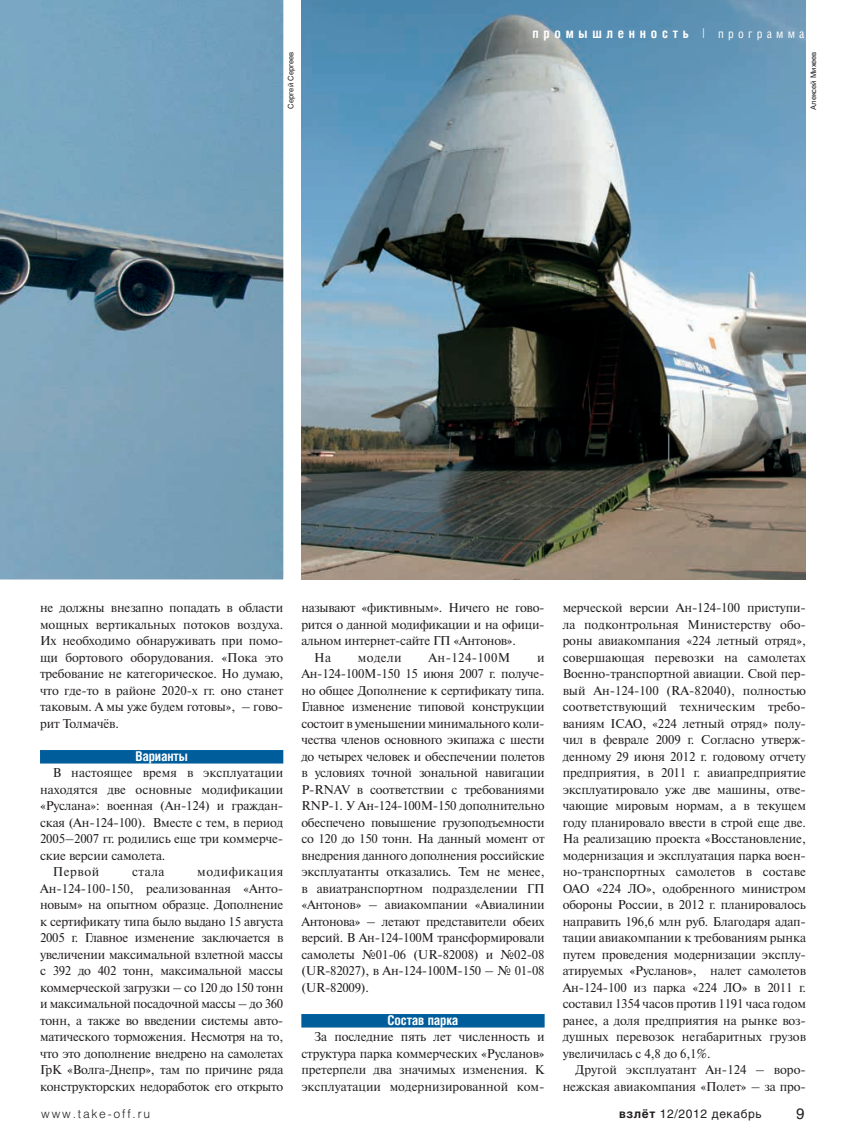
<style>
.page{position:relative;width:846px;height:1143px;background:#fff}
.page>*{position:absolute;margin:0;border:0;box-sizing:border-box;transform-origin:0 0}
.t1{font:15px "Helios C";color:#231f20}
.t2{font:700 13.5px "Helios Cond C";letter-spacing:.35em;color:#fff}
.t3{font:700 13.5px "Helios Cond C";letter-spacing:-.01em;color:#fff}
.t4{font:12.75px/16.5px "Newton C";letter-spacing:-.01em;color:#231f20;text-align:justify}
.t5{font:12.75px "Newton C";letter-spacing:.01em;color:#231f20}
.t6{font:12.75px "Newton C";letter-spacing:.03em;color:#231f20}
.t7{font:12px "Helios C";letter-spacing:.05em;color:#231f20}
.t8{font:12px "Helios Light C";letter-spacing:.15em;color:#231f20}
.t9{font:7.5px "Helios";color:#231f20}
.s1{font-family:"Helios Cond Light C";font-weight:400}
.s2{font-weight:400;font-size:12px}
.s3{font-weight:700}
</style>
<div class="page">
<div style="left:40px;top:750px;width:243px;height:14px;background:#005d9c"></div>
<div style="left:301px;top:1014px;width:243px;height:14px;background:#005d9c"></div>
<svg style="left:0;top:0;width:310px;height:580px;background:#7299b0"></svg>
<img style="left:301px;top:0;width:504px;height:579px">
<p class="t2" style="left:532px;top:28px;width:273px">промышленность <span class="s1">|</span> <span class="s2">программа</span></p>
<p class="t9" style="left:288px;top:109px;width:59px;rotate:-90deg">Сергей Сергеев</p>
<p class="t9" style="left:810px;top:110px;width:60px;rotate:-90deg">Алексей Михеев</p>
<p class="t4" style="left:40px;top:601px;width:245px">не должны внезапно попадать в области мощных вертикальных потоков воздуха.<br>Их необходимо обнаруживать при помо&shy;щи бортового оборудования. «Пока это требование не категорическое. Но думаю, что где-то в районе 2020-х гг. оно станет таковым. А мы уже будем готовы», – гово&shy;рит Толмачёв.</p>
<p class="t3" style="left:135px;top:751px;width:54px">Варианты</p>
<p class="t4" style="left:53px;top:766px;width:232px">В настоящее время в эксплуатации</p>
<p class="t4" style="left:40px;top:782px;width:245px">находятся две основные модификации</p>
<p class="t4" style="left:40px;top:799px;width:245px">«Руслана»: военная (Ан-124) и граждан-</p>
<p class="t4" style="left:40px;top:815px;width:245px">ская (Ан-124-100). Вместе с тем, в период</p>
<p class="t4" style="left:40px;top:832px;width:245px">2005–2007 гг. родились еще три коммерче-</p>
<p class="t4" style="left:40px;top:848px;width:127px">ские версии самолета.</p>
<p class="t4" style="left:53px;top:865px;width:48px">Первой</p>
<p class="t4" style="left:132px;top:865px;width:34px">стала</p>
<p class="t4" style="left:40px;top:865px;width:245px;text-indent:157px">модификация Ан-124-100-150, реализованная «Анто&shy;новым» на опытном образце. Дополнение к сертификату типа было выдано 15 августа 2005 г. Главное изменение заключается в увеличении максимальной взлетной массы с 392 до 402 тонн, максимальной массы коммерческой загрузки – со 120 до 150 тонн и максимальной посадочной массы – до 360 тонн, а также во введении системы авто&shy;матического торможения. Несмотря на то, что это дополнение внедрено на самолетах ГрК «Волга-Днепр», там по причине ряда конструкторских недоработок его открыто</p>
<p class="t4" style="left:301px;top:601px;width:245px">называют «фиктивным». Ничего не гово-</p>
<p class="t4" style="left:301px;top:617px;width:245px">рится о данной модификации и на офици-</p>
<p class="t4" style="left:301px;top:634px;width:216px">альном интернет-сайте ГП «Антонов».</p>
<p class="t4" style="left:314px;top:650px;width:18px">На</p>
<p class="t4" style="left:358px;top:650px;width:45px">модели</p>
<p class="t6" style="left:428px;top:653px;width:83px">Ан-124-100М</p>
<p class="t4" style="left:301px;top:650px;width:245px;text-indent:236px">и Ан-124-100М-150 15 июня 2007 г. получе&shy;но общее Дополнение к сертификату типа.<br>Главное изменение типовой конструкции состоит в уменьшении минимального коли&shy;чества членов основного экипажа с шести до четырех человек и обеспечении полетов в условиях точной зональной навигации P-RNAV в соответствии с требованиями RNP-1. У Ан-124-100М-150 дополнительно обеспечено повышение грузоподъемности со 120 до 150 тонн. На данный момент от внедрения данного дополнения российские эксплуатанты отказались. Тем не менее, в авиатранспортном подразделении ГП «Антонов» – авиакомпании «Авиалинии Антонова» – летают представители обеих версий. В Ан-124-100М трансформировали самолеты №01-06 (UR-82008) и №02-08 (UR-82027), в Ан-124-100М-150 – № 01-08 (UR-82009).</p>
<p class="t3" style="left:387px;top:1015px;width:72px">Состав парка</p>
<p class="t4" style="left:301px;top:1030px;width:245px;text-indent:13px">За последние пять лет численность и структура парка коммерческих «Русланов» претерпели два значимых изменения. К эксплуатации модернизированной ком-</p>
<p class="t4" style="left:562px;top:601px;width:245px">мерческой версии Ан-124-100 приступи-</p>
<p class="t4" style="left:562px;top:617px;width:245px">ла подконтрольная Министерству обо-</p>
<p class="t4" style="left:562px;top:634px;width:245px">роны авиакомпания «224 летный отряд»,</p>
<p class="t4" style="left:562px;top:650px;width:245px">совершающая перевозки на самолетах</p>
<p class="t4" style="left:562px;top:667px;width:245px">Военно-транспортной авиации. Свой пер-</p>
<p class="t4" style="left:562px;top:683px;width:245px">вый Ан-124-100 (RA-82040), полностью</p>
<p class="t5" style="left:562px;top:703px;width:245px">соответствующий техническим требо-</p>
<p class="t4" style="left:562px;top:716px;width:245px">ваниям ICAO, «224 летный отряд» полу-</p>
<p class="t4" style="left:562px;top:733px;width:245px">чил в феврале 2009 г. Согласно утверж-</p>
<p class="t4" style="left:562px;top:749px;width:245px">денному 29 июня 2012 г. годовому отчету</p>
<p class="t4" style="left:562px;top:766px;width:245px">предприятия, в 2011 г. авиапредприятие</p>
<p class="t4" style="left:562px;top:782px;width:245px">эксплуатировало уже две машины, отве-</p>
<p class="t4" style="left:562px;top:799px;width:245px">чающие мировым нормам, а в текущем</p>
<p class="t4" style="left:562px;top:815px;width:245px">году планировало ввести в строй еще две.</p>
<p class="t4" style="left:562px;top:832px;width:245px">На реализацию проекта «Восстановление,</p>
<p class="t4" style="left:562px;top:848px;width:245px">модернизация и эксплуатация парка воен-</p>
<p class="t4" style="left:562px;top:865px;width:245px">но-транспортных самолетов в составе</p>
<p class="t4" style="left:562px;top:881px;width:245px">ОАО «224 ЛО», одобренного министром</p>
<p class="t4" style="left:562px;top:898px;width:245px">обороны России, в 2012 г. планировалось</p>
<p class="t4" style="left:562px;top:914px;width:245px">направить 196,6 млн руб. Благодаря адап-</p>
<p class="t4" style="left:562px;top:931px;width:245px">тации авиакомпании к требованиям рынка</p>
<p class="t4" style="left:562px;top:947px;width:245px">путем проведения модернизации эксплу-</p>
<p class="t4" style="left:562px;top:964px;width:245px">атируемых «Русланов», налет самолетов</p>
<p class="t4" style="left:562px;top:980px;width:245px">Ан-124-100 из парка «224 ЛО» в 2011 г.</p>
<p class="t4" style="left:562px;top:997px;width:245px">составил 1354 часов против 1191 часа годом</p>
<p class="t4" style="left:562px;top:1013px;width:245px">ранее, а доля предприятия на рынке воз-</p>
<p class="t4" style="left:562px;top:1030px;width:245px">душных перевозок негабаритных грузов</p>
<p class="t4" style="left:562px;top:1046px;width:149px">увеличилась с 4,8 до 6,1%.</p>
<p class="t4" style="left:575px;top:1063px;width:232px">Другой эксплуатант Ан-124 – воро-</p>
<p class="t4" style="left:562px;top:1079px;width:245px">нежская авиакомпания «Полет» – за про-</p>
<p class="t8" style="left:41px;top:1110px;width:110px">www.take-off.ru</p>
<p class="t7" style="left:619px;top:1109px;width:144px"><span class="s3">взлёт</span> 12/2012 декабрь</p>
<p class="t1" style="left:795px;top:1108px;width:10px">9</p>
</div>
